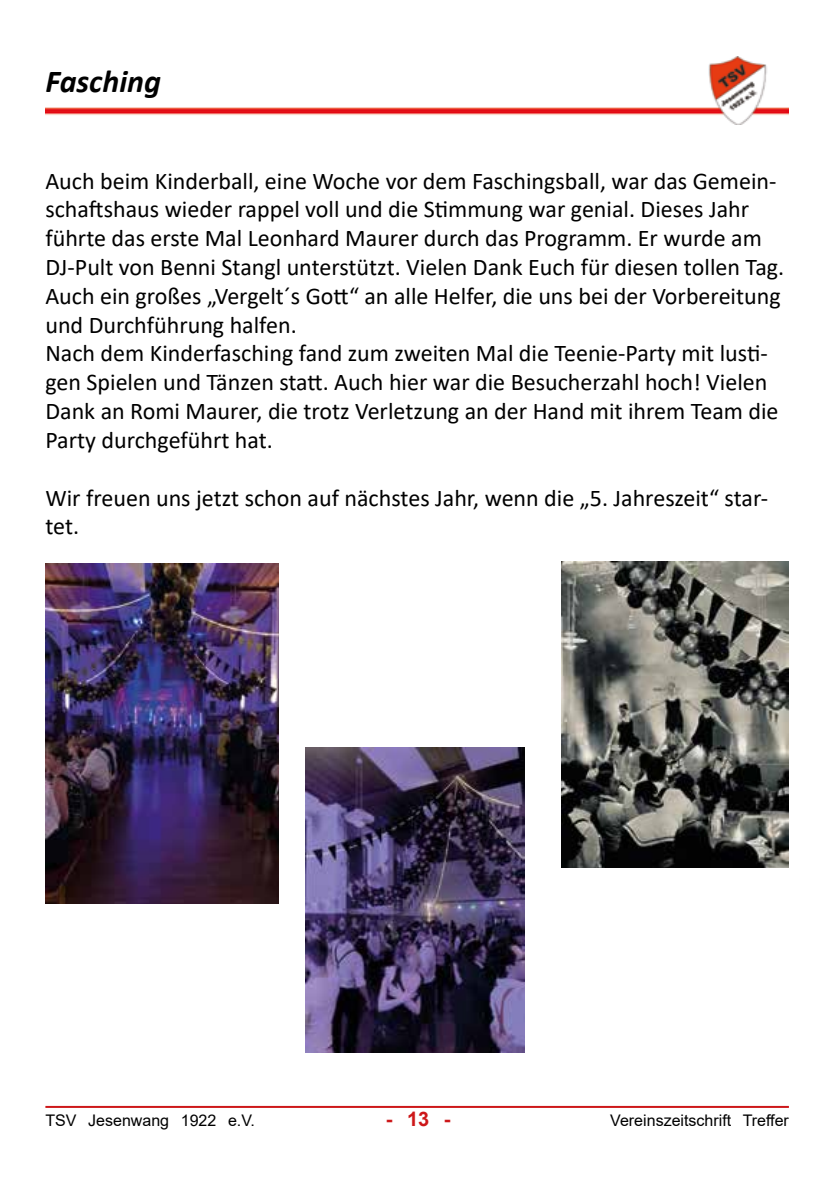
<style>
.page{position:relative;width:840px;height:1191px;background:#fff}
.page>*{position:absolute;margin:0;border:0;box-sizing:border-box;transform-origin:0 0}
.t1{font:italic 700 32px "Calibri";color:#000}
.t2{font:24px/28.8px "Calibri";color:#000}
.t3{font:700 20px "Arial";color:#cd1719}
.t4{font:16px "Arial";color:#000}
</style>
<div class="page">
<hr style="left:45px;top:1106px;width:743px;height:2px;background:#cd1719">
<img style="left:45px;top:57px;width:743px;height:68px">
<img style="left:45px;top:563px;width:233px;height:340px">
<img style="left:561px;top:561px;width:227px;height:306px">
<img style="left:305px;top:747px;width:219px;height:305px">
<h1 class="t1" style="left:45px;top:59px;width:117px">Fasching</h1>
<p class="t2" style="left:45px;top:166px;width:740px">Auch beim Kinderball, eine Woche vor dem Faschingsball, war das Gemein&shy;schaftshaus wieder rappel voll und die Stimmung war genial. Dieses Jahr führte das erste Mal Leonhard Maurer durch das Programm. Er wurde am DJ-Pult von Benni Stangl unterstützt. Vielen Dank Euch für diesen tollen Tag.<br>Auch ein großes „Vergelt´s Gott“ an alle Helfer, die uns bei der Vorbereitung und Durchführung halfen.<br>Nach dem Kinderfasching fand zum zweiten Mal die Teenie-Party mit lusti&shy;gen Spielen und Tänzen statt. Auch hier war die Besucherzahl hoch! Vielen Dank an Romi Maurer, die trotz Verletzung an der Hand mit ihrem Team die Party durchgeführt hat.</p>
<p class="t2" style="left:45px;top:482px;width:723px">Wir freuen uns jetzt schon auf nächstes Jahr, wenn die „5. Jahreszeit“ star&shy;tet.</p>
<p class="t4" style="left:45px;top:1109px;width:211px">TSV Jesenwang 1922 e.V.</p>
<p class="t3" style="left:385px;top:1105px;width:66px">- 13 -</p>
<p class="t4" style="left:610px;top:1109px;width:180px">Vereinszeitschrift Treffer</p>
</div>
